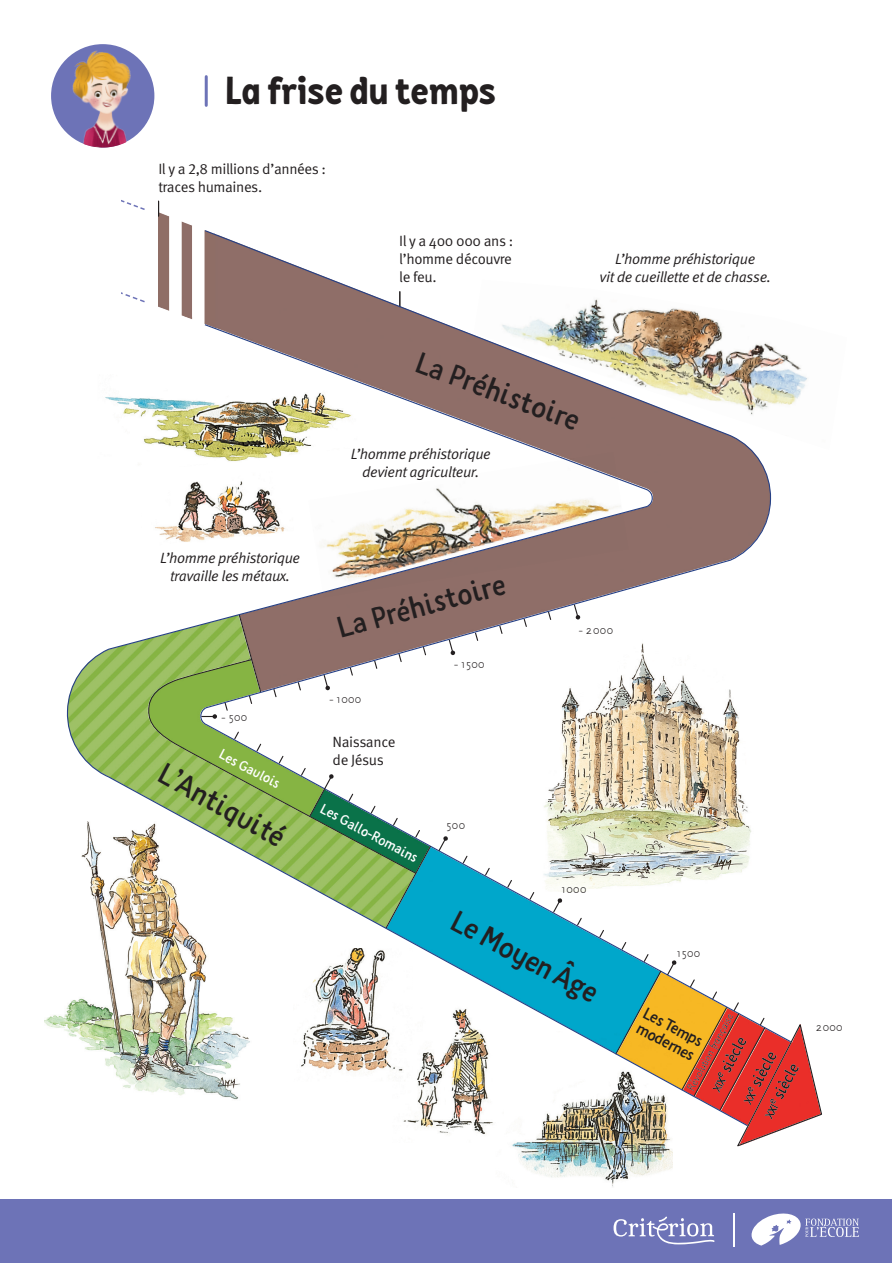
<style>
.page{position:relative;width:893px;height:1263px;background:#fff}
.page>*{position:absolute;margin:0;border:0;box-sizing:border-box;transform-origin:0 0}
.t1{font:39px "RF Barbariska";letter-spacing:-.01em;color:#231f20}
.t2{font:29.7px "Fela";color:#231f20}
.t3{font:16.35px/16.4px "Fela";color:#231f20}
.t4{font:14.85px/17.9px "Meta OT Norm Ita";letter-spacing:-.025em;color:#231f20;text-align:center}
.t5{font:14.85px/17.9px "Meta OT Norm";letter-spacing:-.025em;color:#231f20}
.t6{font:14.1px "Fela";color:#fff}
.legende{font:12.6px "Julius Primary";letter-spacing:-.02em;color:#231f20}
</style>
<div class="page">
<img style="left:51px;top:44px;width:104px;height:73px">
<hr style="left:205px;top:77px;width:3px;height:28px;background:#6d73b7">
<div style="left:1px;top:1200px;width:891px;height:63px;background:#6d73b7"></div>
<svg style="left:613px;top:1216px;width:101px;height:28px"></svg>
<svg style="left:752px;top:1213px;width:107px;height:32px"></svg>
<hr style="left:733px;top:1214px;width:2px;height:33px;background:#fff">
<img style="left:20px;top:117px;width:829px;height:1083px">
<img style="left:393px;top:1127px;width:93px;height:15px">
<img style="left:23px;top:803px;width:237px;height:336px">
<img style="left:486px;top:1127px;width:187px;height:61px">
<img style="left:793px;top:280px;width:54px;height:170px">
<svg style="left:199px;top:229px;width:594px;height:712px"></svg>
<img style="left:66px;top:323px;width:683px;height:804px">
<svg style="left:121px;top:277px;width:25px;height:29px"></svg>
<svg style="left:121px;top:183px;width:38px;height:33px"></svg>
<div style="left:146px;top:198px;width:11px;height:115px;background:#fff"></div>
<div style="left:34px;top:161px;width:87px;height:162px;background:#fff"></div>
<svg style="left:614px;top:941px;width:209px;height:207px"></svg>
<p class="t1" style="left:225px;top:65px;width:273px">La frise du temps</p>
<p class="t5" style="left:158px;top:160px;width:169px">Il y a 2,8 millions d’années : traces humaines.</p>
<p class="t5" style="left:399px;top:233px;width:116px;text-align:justify">Il y a 400 000 ans : l’homme découvre le feu.</p>
<p class="t4" style="left:599px;top:250px;width:173px">L’homme préhistorique<br>vit de cueillette et de chasse.</p>
<p class="t2" style="left:423px;top:343px;width:174px;rotate:20deg">La Préhistoire</p>
<p class="t4" style="left:351px;top:445px;width:142px">L’homme préhistorique devient agriculteur.</p>
<p class="t4" style="left:160px;top:549px;width:142px">L’homme préhistorique travaille les métaux.</p>
<p class="t2" style="left:333px;top:609px;width:174px;rotate:-15deg">La Préhistoire</p>
<p class="legende" style="left:454px;top:658px;width:33px">- 1500</p>
<p class="legende" style="left:578px;top:624px;width:37px">- 2000</p>
<p class="legende" style="left:221px;top:711px;width:28px">- 500</p>
<p class="t6" style="left:225px;top:745px;width:68px;rotate:28deg">Les Gaulois</p>
<p class="t2" style="left:170px;top:754px;width:141px;rotate:29deg">L’Antiquité</p>
<p class="legende" style="left:329px;top:693px;width:34px">- 1000</p>
<p class="t5" style="left:333px;top:733px;width:64px">Naissance de Jésus</p>
<p class="t6" style="left:326px;top:799px;width:110px;rotate:28deg">Les Gallo-Romains</p>
<p class="legende" style="left:446px;top:819px;width:21px">500</p>
<p class="legende" style="left:562px;top:883px;width:27px">1000</p>
<p class="t2" style="left:463px;top:901px;width:163px;rotate:28deg">Le Moyen Âge</p>
<p class="legende" style="left:677px;top:946px;width:25px">1500</p>
<p class="t3" style="left:648px;top:1004px;width:67px;rotate:28deg">Les Temps modernes</p>
<p class="legende" style="left:816px;top:1021px;width:29px">2000</p>
</div>
